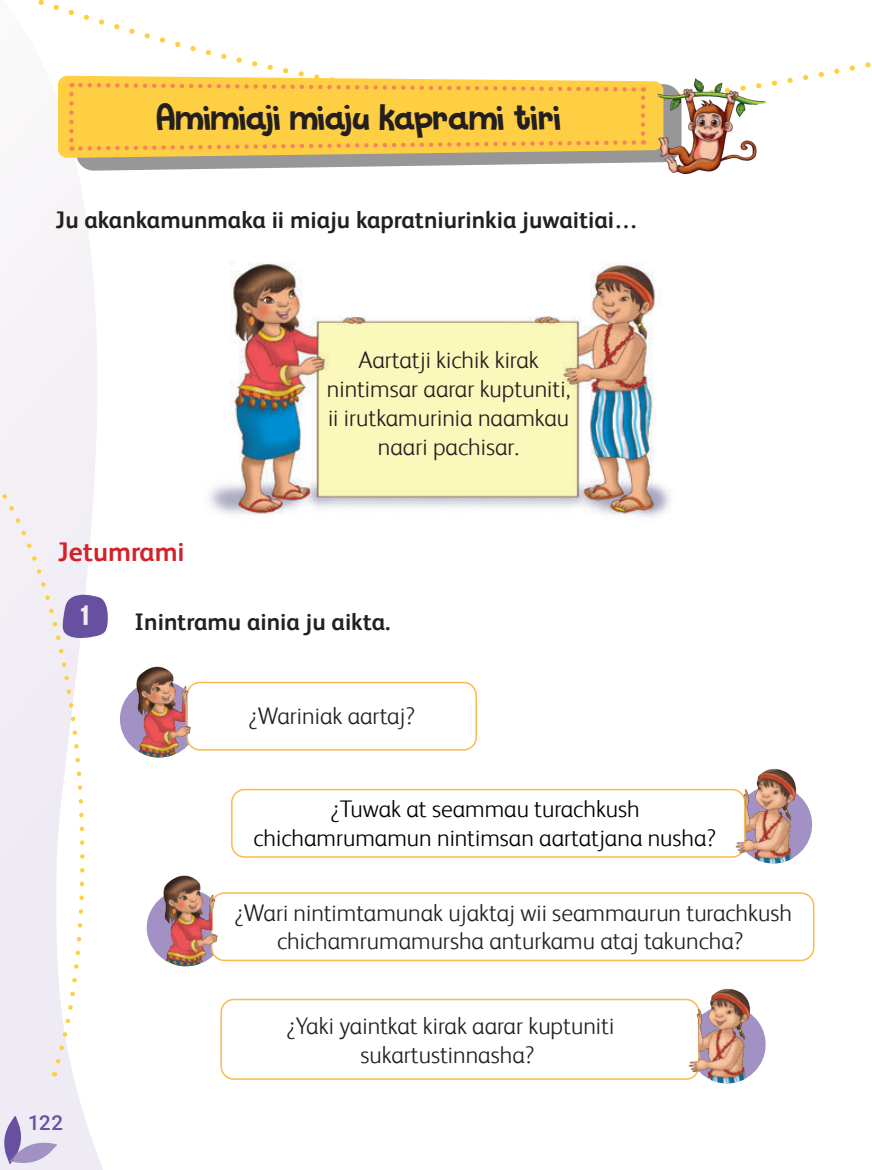
<style>
.page{position:relative;width:872px;height:1170px;background:#fff}
.page>*{position:absolute;margin:0;border:0;box-sizing:border-box;transform-origin:0 0}
.t1{font:37.5px "Glitter Candy";letter-spacing:-.02em;color:#231f20}
.t2{font:30px "Glitter Candy";color:#eeeeef}
.t3{font:700 27px "Dune";color:#d2222a}
.t4{font:24px/28.8px "Dune";color:#231f20;text-align:center}
.t5{font:700 24px "Dune";color:#231f20}
.t6{font:24px/28.8px "Dune";color:#000001;text-align:center}
.t7{font:700 21px "Dune";color:#6850a1}
</style>
<div class="page">
<svg style="left:0;top:255px;width:103px;height:914px"></svg>
<svg style="left:0;top:467px;width:103px;height:599px"></svg>
<svg style="left:20px;top:0;width:851px;height:255px"></svg>
<div style="left:688px;top:1005px;width:77px;height:78px;background:#a291c5;border-radius:50%"></div>
<div style="left:147px;top:889px;width:78px;height:77px;background:#a291c5;border-radius:50%"></div>
<div style="left:734px;top:785px;width:78px;height:78px;background:#a291c5;border-radius:50%"></div>
<div style="left:120px;top:680px;width:79px;height:77px;background:#a291c5;border-radius:50%"></div>
<div style="left:186px;top:681px;width:291px;height:69px;border:2px solid #fcb94b;border-radius:13px"></div>
<div style="left:231px;top:788px;width:514px;height:69px;border:2px solid #fcb94b;border-radius:13px"></div>
<div style="left:211px;top:892px;width:603px;height:69px;border:2px solid #fcb94b;border-radius:13px"></div>
<div style="left:220px;top:998px;width:479px;height:81px;border:2px solid #fcb94b;border-radius:13px"></div>
<img style="left:125px;top:666px;width:78px;height:91px">
<img style="left:152px;top:875px;width:78px;height:91px">
<img style="left:731px;top:768px;width:70px;height:96px">
<img style="left:684px;top:988px;width:71px;height:96px">
<img style="left:158px;top:246px;width:598px;height:271px">
<svg style="left:76px;top:158px;width:569px;height:13px;fill:#989696"></svg>
<svg style="left:58px;top:76px;width:587px;height:82px"></svg>
<svg style="left:69px;top:81px;width:576px;height:71px;background:#feca44"></svg>
<svg style="left:63px;top:594px;width:45px;height:44px;background:#7f6aaf"></svg>
<img style="left:645px;top:61px;width:128px;height:129px">
<svg style="left:0;top:1115px;width:57px;height:55px;background:#cac1dd"></svg>
<h1 class="t1" style="left:156px;top:93px;width:406px">Amimiaji miaju kaprami tiri</h1>
<p class="t5" style="left:55px;top:203px;width:584px">Ju akankamunmaka ii miaju kapratniurinkia juwaitiai…</p>
<p class="t3" style="left:58px;top:533px;width:129px">Jetumrami</p>
<p class="t4" style="left:327px;top:345px;width:245px">Aartatji kichik kirak nintimsar aarar kuptuniti, ii irutkamurinia naamkau naari pachisar.</p>
<p class="t2" style="left:80px;top:596px;width:10px">1</p>
<p class="t7" style="left:28px;top:1108px;width:37px">122</p>
<p class="t5" style="left:135px;top:605px;width:257px">Inintramu ainia ju aikta.</p>
<p class="t4" style="left:248px;top:700px;width:169px">¿Wariniak aartaj?</p>
<p class="t6" style="left:253px;top:793px;width:464px">¿Tuwak at seammau turachkush chichamrumamun nintimsan aartatjana nusha?</p>
<p class="t4" style="left:234px;top:896px;width:559px">¿Wari nintimtamunak ujaktaj wii seammaurun turachkush chichamrumamursha anturkamu ataj takuncha?</p>
<p class="t4" style="left:286px;top:1010px;width:330px">¿Yaki yaintkat kirak aarar kuptuniti sukartustinnasha?</p>
</div>
